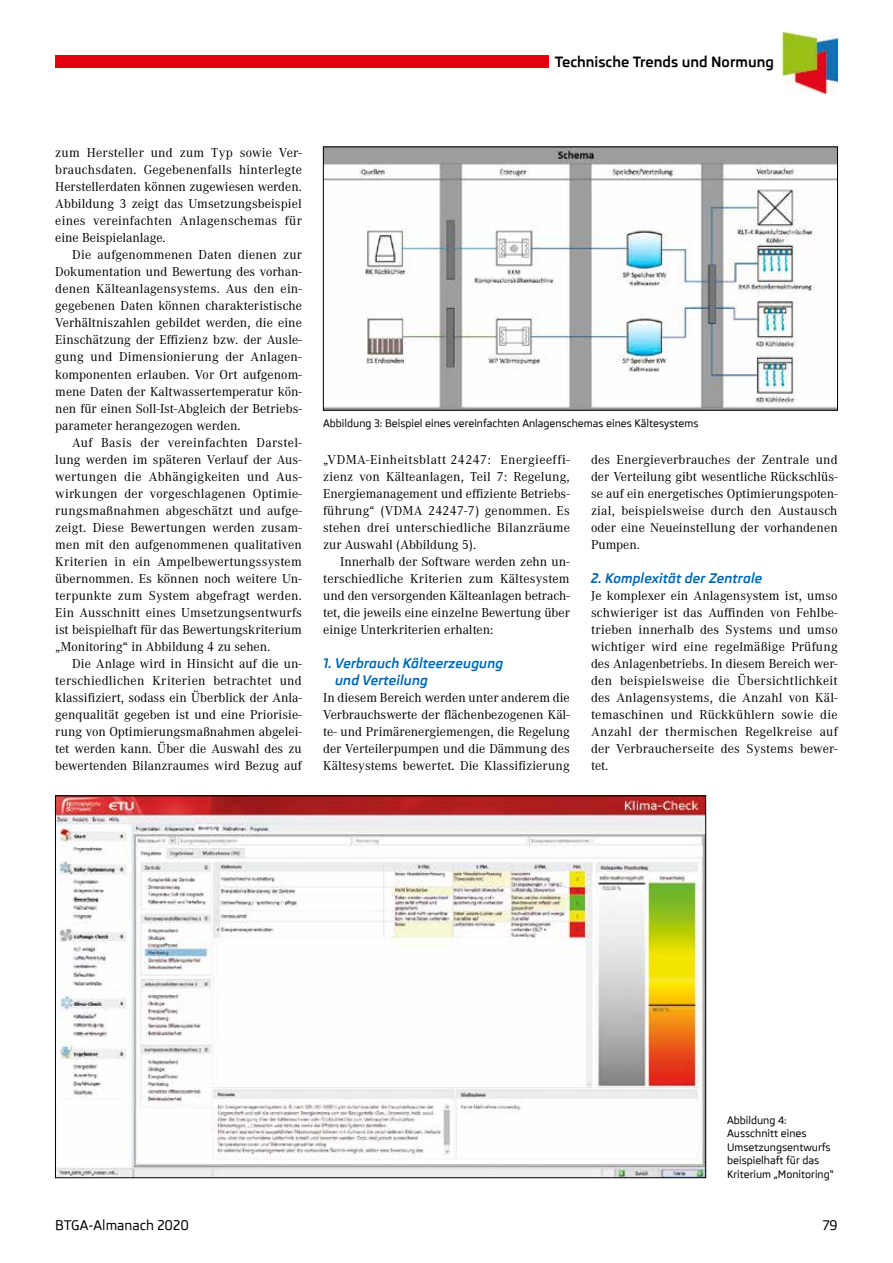
<style>
.page{position:relative;width:893px;height:1263px;background:#fff}
.page>*{position:absolute;margin:0;border:0;box-sizing:border-box;transform-origin:0 0}
.t1{font:700 14.4px "Skoda Pro";color:#000}
.t2{font:13.5px/17px "Corporate A";color:#000;text-align:justify}
.t3{font:italic 700 13.5px/17px "Skoda Pro";color:#0069b4}
.t4{font:500 13.5px "Skoda Pro";color:#000}
.t5{font:500 10.5px/13.5px "Skoda Pro";color:#000}
</style>
<div class="page">
<div style="left:55px;top:56px;width:494px;height:12px;background:#e3000f"></div>
<img style="left:783px;top:32px;width:55px;height:61px">
<img style="left:325px;top:149px;width:511px;height:259px">
<div style="left:323px;top:147px;width:515px;height:263px;border:1px solid #000"></div>
<img style="left:57px;top:798px;width:647px;height:378px">
<p class="t1" style="left:555px;top:53px;width:221px">Technische Trends und Normung</p>
<p class="t2" style="left:55px;top:145px;width:248px">zum Hersteller und zum Typ sowie Ver&shy;brauchsdaten. Gegebenenfalls hinterlegte Herstellerdaten können zugewiesen werden.<br>Abbildung 3 zeigt das Umsetzungsbeispiel eines vereinfachten Anlagenschemas für eine Beispielanlage.</p>
<p class="t2" style="left:55px;top:247px;width:248px;text-indent:17px">Die aufgenommenen Daten dienen zur Dokumentation und Bewertung des vorhan&shy;denen Kälteanlagensystems. Aus den ein&shy;gegebenen Daten können charakteristische Verhältniszahlen gebildet werden, die eine Einschätzung der Effizienz bzw. der Ausle&shy;gung und Dimensionierung der Anlagen&shy;komponenten erlauben. Vor Ort aufgenom&shy;mene Daten der Kaltwassertemperatur kön&shy;nen für einen Soll-Ist-Abgleich der Betriebs&shy;parameter herangezogen werden.</p>
<p class="t2" style="left:55px;top:434px;width:248px;text-indent:17px">Auf Basis der vereinfachten Darstel&shy;lung werden im späteren Verlauf der Aus&shy;wertungen die Abhängigkeiten und Aus&shy;wirkungen der vorgeschlagenen Optimie&shy;rungsmaßnahmen abgeschätzt und aufge&shy;zeigt. Diese Bewertungen werden zusam&shy;men mit den aufgenommenen qualitativen Kriterien in ein Ampelbewertungssystem übernommen. Es können noch weitere Un&shy;terpunkte zum System abgefragt werden.<br>Ein Ausschnitt eines Umsetzungsentwurfs ist beispielhaft für das Bewertungskriterium „Monitoring“ in Abbildung 4 zu sehen.</p>
<p class="t2" style="left:55px;top:655px;width:248px;text-indent:17px">Die Anlage wird in Hinsicht auf die un&shy;terschiedlichen Kriterien betrachtet und klassifiziert, sodass ein Überblick der Anla&shy;genqualität gegeben ist und eine Priorisie&shy;rung von Optimierungsmaßnahmen abgelei&shy;tet werden kann. Über die Auswahl des zu bewertenden Bilanzraumes wird Bezug auf</p>
<p class="t5" style="left:323px;top:417px;width:377px">Abbildung 3: Beispiel eines vereinfachten Anlagenschemas eines Kältesystems</p>
<p class="t2" style="left:323px;top:451px;width:248px">„VDMA-Einheitsblatt 24247: Energieeffi&shy;zienz von Kälteanlagen, Teil 7: Regelung, Energiemanagement und effiziente Betriebs&shy;führung“ (VDMA 24247-7) genommen. Es stehen drei unterschiedliche Bilanzräume zur Auswahl (Abbildung 5).</p>
<p class="t2" style="left:323px;top:553px;width:248px;text-indent:17px">Innerhalb der Software werden zehn un&shy;terschiedliche Kriterien zum Kältesystem und den versorgenden Kälteanlagen betrach&shy;tet, die jeweils eine einzelne Bewertung über einige Unterkriterien erhalten:</p>
<p class="t3" style="left:335px;top:654px;width:170px;text-indent:-12px">1. Verbrauch Kälteerzeugung und Verteilung</p>
<p class="t2" style="left:323px;top:689px;width:248px">In diesem Bereich werden unter anderem die Verbrauchswerte der flächenbezogenen Käl&shy;te- und Primärenergiemengen, die Regelung der Verteilerpumpen und die Dämmung des Kältesystems bewertet. Die Klassifizierung</p>
<p class="t2" style="left:591px;top:451px;width:248px">des Energieverbrauches der Zentrale und der Verteilung gibt wesentliche Rückschlüs&shy;se auf ein energetisches Optimierungspoten&shy;zial, beispielsweise durch den Austausch oder eine Neueinstellung der vorhandenen Pumpen.</p>
<p class="t3" style="left:591px;top:569px;width:173px">2. Komplexität der Zentrale</p>
<p class="t2" style="left:591px;top:587px;width:248px">Je komplexer ein Anlagensystem ist, umso schwieriger ist das Auffinden von Fehlbe&shy;trieben innerhalb des Systems und umso wichtiger wird eine regelmäßige Prüfung des Anlagenbetriebs. In diesem Bereich wer&shy;den beispielsweise die Übersichtlichkeit des Anlagensystems, die Anzahl von Käl&shy;temaschinen und Rückkühlern sowie die Anzahl der thermischen Regelkreise auf der Verbraucherseite des Systems bewer&shy;tet.</p>
<p class="t5" style="left:727px;top:1113px;width:108px">Abbildung 4:<br>Ausschnitt eines<br>Umsetzungsentwurfs beispielhaft für das<br>Kriterium „Monitoring“</p>
<p class="t4" style="left:55px;top:1217px;width:135px">BTGA-Almanach 2020</p>
<p class="t4" style="left:823px;top:1217px;width:16px">79</p>
</div>
